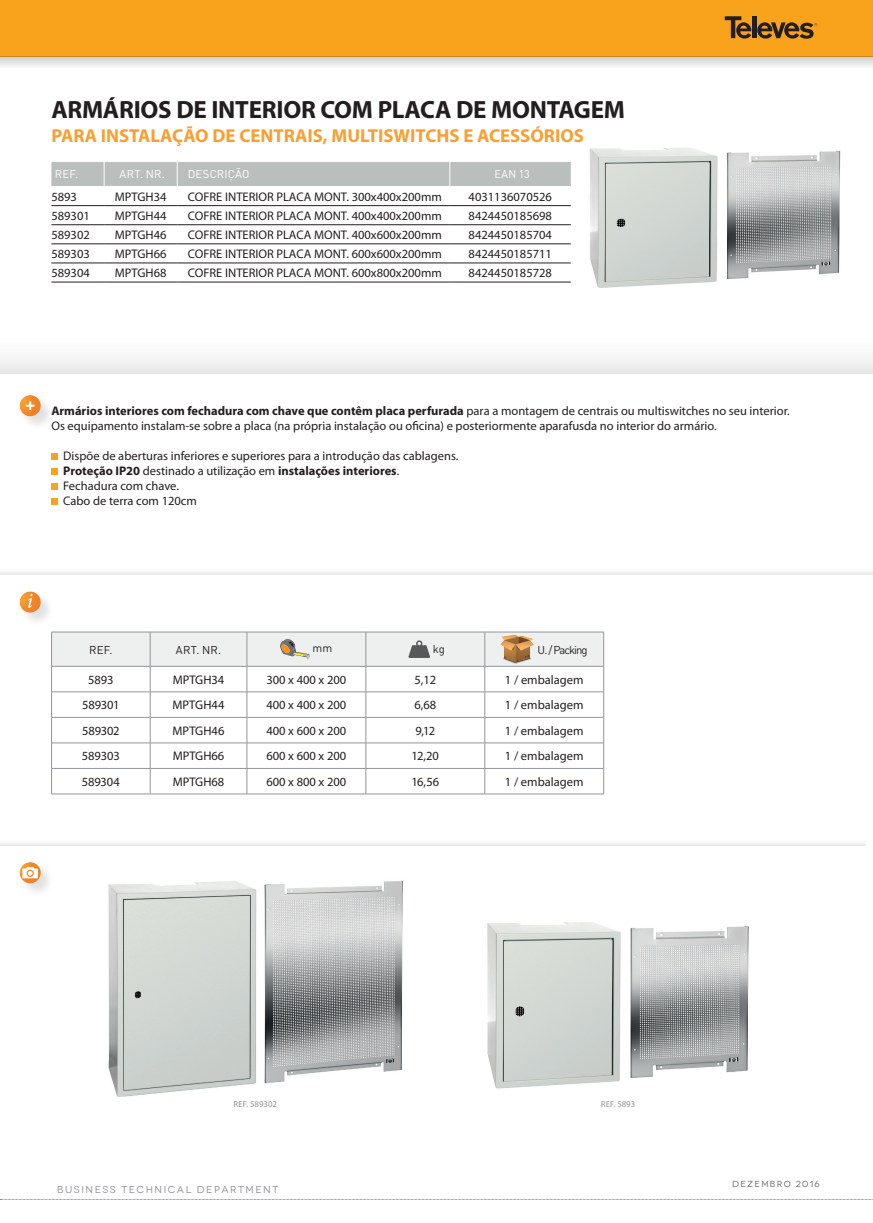
<style>
.page{position:relative;width:873px;height:1223px;background:#fff}
.page>*{position:absolute;margin:0;border:0;box-sizing:border-box;transform-origin:0 0}
.t1{font:700 25px "Myriad Pro";letter-spacing:-.01em;color:#231f20}
.t2{font:700 18.75px "Myriad Pro";color:#f99f32}
.t3{font:12.5px/15px "Myriad Pro";color:#231f20}
.t4{font:11.25px "DIN Pro";letter-spacing:.015em;color:#fff}
.t5{font:11.25px "DIN Pro";letter-spacing:-.005em;color:#231f20}
.t6{font:11.25px "DIN Pro";letter-spacing:-.08em;color:#231f20}
.t7{font:11.25px "DIN Pro";letter-spacing:.015em;color:#fff;scale:.95 1}
.t8{font:expanded 10px "Novecento";letter-spacing:.15em;color:#939598}
.t9{font:8.75px "Myriad Pro";color:#939598}
.t10{font:expanded 8.75px "Novecento";letter-spacing:.15em;color:#6c6d70}
.s1{font-weight:700}
</style>
<div class="page">
<div style="left:0;top:0;width:872px;height:57px;background:#f9a21c"></div>
<svg style="left:724px;top:16px;width:93px;height:23px"></svg>
<svg style="left:0;top:1199px;width:873px;height:1px"></svg>
<svg style="left:0;top:57px;width:872px;height:9px;background:#e0e0e2"></svg>
<div style="left:0;top:327px;width:872px;height:46px;background:linear-gradient(to bottom,#fff,#ececec)"></div>
<div style="left:0;top:566px;width:872px;height:8px;background:#fbfbfb"></div>
<div style="left:20px;top:396px;width:34px;height:34px;background:#231f20;opacity:.13"></div>
<div style="left:19px;top:394px;width:24px;height:24px;background:#d1232a;opacity:.21"></div>
<svg style="left:26px;top:401px;width:9px;height:9px"></svg>
<div style="left:20px;top:592px;width:34px;height:34px;background:#231f20;opacity:.13"></div>
<div style="left:19px;top:590px;width:23px;height:24px;background:#d1232a;opacity:.21"></div>
<svg style="left:28px;top:594px;width:5px;height:14px"></svg>
<div style="left:0;top:837px;width:865px;height:8px;background:#fbfbfb"></div>
<hr style="left:51px;top:205px;width:53px;height:1px;background:#231f20">
<hr style="left:177px;top:205px;width:273px;height:1px;background:#231f20">
<hr style="left:450px;top:205px;width:120px;height:1px;background:#231f20">
<hr style="left:51px;top:224px;width:53px;height:1px;background:#231f20">
<hr style="left:177px;top:224px;width:273px;height:1px;background:#231f20">
<hr style="left:450px;top:224px;width:120px;height:1px;background:#231f20">
<hr style="left:51px;top:244px;width:53px;height:1px;background:#231f20">
<hr style="left:177px;top:244px;width:273px;height:1px;background:#231f20">
<hr style="left:450px;top:244px;width:120px;height:1px;background:#231f20">
<hr style="left:51px;top:263px;width:53px;height:1px;background:#231f20">
<hr style="left:51px;top:282px;width:53px;height:1px;background:#231f20">
<hr style="left:177px;top:263px;width:273px;height:1px;background:#231f20">
<hr style="left:177px;top:282px;width:273px;height:1px;background:#231f20">
<hr style="left:450px;top:263px;width:120px;height:1px;background:#231f20">
<hr style="left:450px;top:282px;width:120px;height:1px;background:#231f20">
<hr style="left:104px;top:205px;width:73px;height:1px;background:#231f20">
<hr style="left:104px;top:224px;width:73px;height:1px;background:#231f20">
<hr style="left:104px;top:244px;width:73px;height:1px;background:#231f20">
<hr style="left:104px;top:263px;width:73px;height:1px;background:#231f20">
<hr style="left:104px;top:282px;width:73px;height:1px;background:#231f20">
<div style="left:51px;top:162px;width:519px;height:24px;background:#babfbe"></div>
<img style="left:589px;top:148px;width:252px;height:140px">
<div style="left:51px;top:453px;width:7px;height:7px;background:#f9a21c"></div>
<div style="left:51px;top:468px;width:7px;height:7px;background:#f9a21c"></div>
<div style="left:51px;top:483px;width:7px;height:7px;background:#f9a21c"></div>
<div style="left:51px;top:498px;width:7px;height:7px;background:#f9a21c"></div>
<hr style="left:150px;top:793px;width:97px;height:1px;background:#939598">
<hr style="left:51px;top:793px;width:99px;height:1px;background:#939598">
<hr style="left:247px;top:793px;width:119px;height:1px;background:#939598">
<hr style="left:366px;top:793px;width:119px;height:1px;background:#939598">
<hr style="left:485px;top:793px;width:119px;height:1px;background:#939598">
<svg style="left:51px;top:632px;width:553px;height:161px"></svg>
<img style="left:501px;top:632px;width:33px;height:34px">
<div style="left:20px;top:862px;width:34px;height:35px;background:#231f20;opacity:.13"></div>
<div style="left:19px;top:861px;width:23px;height:24px;background:#d1232a;opacity:.21"></div>
<svg style="left:22px;top:867px;width:16px;height:11px"></svg>
<img style="left:108px;top:880px;width:295px;height:217px">
<img style="left:487px;top:922px;width:262px;height:167px">
<h1 class="t1" style="left:51px;top:93px;width:575px">ARMÁRIOS DE INTERIOR COM PLACA DE MONTAGEM</h1>
<h2 class="t2" style="left:51px;top:123px;width:534px">PARA INSTALAÇÃO DE CENTRAIS, MULTISWITCHS E ACESSÓRIOS</h2>
<p class="t4" style="left:55px;top:167px;width:25px">REF.</p>
<p class="t4" style="left:120px;top:167px;width:47px">ART. NR.</p>
<p class="t4" style="left:188px;top:167px;width:63px">DESCRIÇÃO</p>
<p class="t7" style="left:494px;top:167px;width:39px">EAN 13</p>
<p class="t3" style="left:51px;top:189px;width:27px">5893</p>
<p class="t3" style="left:115px;top:189px;width:53px">MPTGH34</p>
<p class="t3" style="left:188px;top:189px;width:255px">COFRE INTERIOR PLACA MONT. 300x400x200mm</p>
<p class="t3" style="left:468px;top:189px;width:85px">4031136070526</p>
<p class="t3" style="left:51px;top:208px;width:40px">589301</p>
<p class="t3" style="left:115px;top:208px;width:53px">MPTGH44</p>
<p class="t3" style="left:188px;top:208px;width:255px">COFRE INTERIOR PLACA MONT. 400x400x200mm</p>
<p class="t3" style="left:468px;top:208px;width:85px">8424450185698</p>
<p class="t3" style="left:51px;top:227px;width:40px">589302</p>
<p class="t3" style="left:115px;top:227px;width:53px">MPTGH46</p>
<p class="t3" style="left:188px;top:227px;width:255px">COFRE INTERIOR PLACA MONT. 400x600x200mm</p>
<p class="t3" style="left:468px;top:227px;width:85px">8424450185704</p>
<p class="t3" style="left:51px;top:246px;width:40px">589303</p>
<p class="t3" style="left:115px;top:246px;width:53px">MPTGH66</p>
<p class="t3" style="left:188px;top:246px;width:255px">COFRE INTERIOR PLACA MONT. 600x600x200mm</p>
<p class="t3" style="left:468px;top:246px;width:85px">8424450185711</p>
<p class="t3" style="left:51px;top:265px;width:40px">589304</p>
<p class="t3" style="left:115px;top:265px;width:53px">MPTGH68</p>
<p class="t3" style="left:188px;top:265px;width:255px">COFRE INTERIOR PLACA MONT. 600x800x200mm</p>
<p class="t3" style="left:468px;top:265px;width:85px">8424450185728</p>
<p class="t3" style="left:51px;top:403px;width:739px"><span class="s1">Armários interiores com fechadura com chave que contêm placa perfurada</span> para a montagem de centrais ou multiswitches no seu interior.<br>Os equipamento instalam-se sobre a placa (na própria instalação ou oficina) e posteriormente aparafusda no interior do armário.</p>
<p class="t3" style="left:63px;top:448px;width:397px">Dispõe de aberturas inferiores e superiores para a introdução das cablagens.<br><span class="s1">Proteção IP20</span> destinado a utilização em <span class="s1">instalações interiores</span>.<br>Fechadura com chave.<br>Cabo de terra com 120cm</p>
<p class="t5" style="left:89px;top:642px;width:25px">REF.</p>
<p class="t5" style="left:176px;top:642px;width:47px">ART. NR.</p>
<p class="t5" style="left:312px;top:640px;width:21px">mm</p>
<p class="t5" style="left:433px;top:642px;width:14px">kg</p>
<p class="t6" style="left:537px;top:642px;width:52px">U. / Packing</p>
<p class="t3" style="left:88px;top:672px;width:27px">5893</p>
<p class="t3" style="left:173px;top:672px;width:53px">MPTGH34</p>
<p class="t3" style="left:266px;top:672px;width:81px">300 x 400 x 200</p>
<p class="t3" style="left:414px;top:672px;width:23px">5,12</p>
<p class="t3" style="left:505px;top:672px;width:80px">1 / embalagem</p>
<p class="t3" style="left:82px;top:697px;width:39px">589301</p>
<p class="t3" style="left:172px;top:697px;width:54px">MPTGH44</p>
<p class="t3" style="left:266px;top:697px;width:81px">400 x 400 x 200</p>
<p class="t3" style="left:414px;top:697px;width:23px">6,68</p>
<p class="t3" style="left:505px;top:697px;width:80px">1 / embalagem</p>
<p class="t3" style="left:82px;top:723px;width:39px">589302</p>
<p class="t3" style="left:172px;top:723px;width:54px">MPTGH46</p>
<p class="t3" style="left:266px;top:723px;width:81px">400 x 600 x 200</p>
<p class="t3" style="left:415px;top:723px;width:21px">9,12</p>
<p class="t3" style="left:505px;top:723px;width:80px">1 / embalagem</p>
<p class="t3" style="left:82px;top:748px;width:39px">589303</p>
<p class="t3" style="left:173px;top:748px;width:53px">MPTGH66</p>
<p class="t3" style="left:266px;top:748px;width:81px">600 x 600 x 200</p>
<p class="t3" style="left:411px;top:748px;width:29px">12,20</p>
<p class="t3" style="left:505px;top:748px;width:80px">1 / embalagem</p>
<p class="t3" style="left:82px;top:774px;width:40px">589304</p>
<p class="t3" style="left:173px;top:774px;width:53px">MPTGH68</p>
<p class="t3" style="left:266px;top:774px;width:81px">600 x 800 x 200</p>
<p class="t3" style="left:411px;top:774px;width:29px">16,56</p>
<p class="t3" style="left:505px;top:774px;width:80px">1 / embalagem</p>
<p class="t9" style="left:233px;top:1099px;width:45px">REF. 589302</p>
<p class="t9" style="left:600px;top:1099px;width:36px">REF. 5893</p>
<p class="t8" style="left:57px;top:1183px;width:222px">BUSINESS TECHNICAL DEPARTMENT</p>
<p class="t10" style="left:732px;top:1178px;width:89px">DEZEMBRO 2016</p>
</div>
